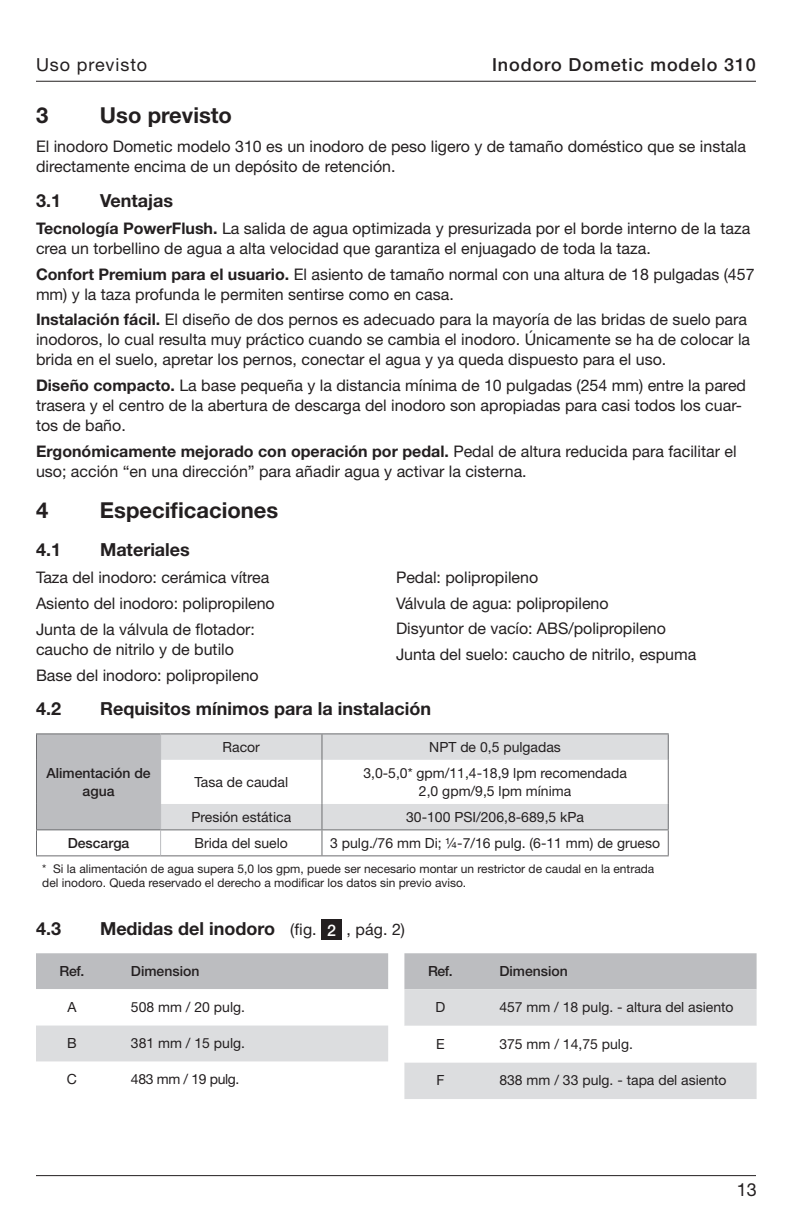
<style>
.page{position:relative;width:792px;height:1224px;background:#fff}
.page>*{position:absolute;margin:0;border:0;box-sizing:border-box;transform-origin:0 0}
.chapterhead{font:700 22px "Helvetica Neue LT Std";color:#231f20}
.section_subhead{font:700 18px "Helvetica Neue LT Std";color:#231f20}
.t1{font:500 18px "Helvetica Neue LT Std";letter-spacing:.05em;color:#231f20}
.t2{font:18px "Helvetica Neue LT Std";letter-spacing:.05em;color:#231f20}
.body{font:16px/20px "Helvetica Neue LT Std";color:#231f20}
.section_subhead-2{font:16px "Helvetica Neue LT Std";color:#231f20}
.t3{font:500 16px "Helvetica Neue LT Std";color:#fff}
.t4{font:14px/18px "Helvetica Neue LT Std";color:#231f20;text-align:center}
.t5{font:500 14px/18px "Helvetica Neue LT Std";color:#231f20;text-align:center}
.t6{font:14px "Helvetica Neue LT Std";letter-spacing:-.025em;color:#231f20}
.t7{font:12px/14.4px "Helvetica Neue LT Std";color:#231f20}
.s1{font-weight:700}
.s2{font-weight:400;font-size:16px}
</style>
<div class="page">
<hr style="left:36px;top:1175px;width:720px;height:1px;background:#231f20">
<div style="left:36px;top:734px;width:125px;height:96px;background:#bcbdc0"></div>
<div style="left:161px;top:734px;width:507px;height:26px;background:#dcdddf"></div>
<svg style="left:36px;top:760px;width:632px;height:97px"></svg>
<div style="left:36px;top:830px;width:125px;height:26px;background:#fff"></div>
<hr style="left:36px;top:733px;width:125px;height:1px;background:#6c6d70">
<svg style="left:36px;top:734px;width:1px;height:26px"></svg>
<hr style="left:36px;top:760px;width:1px;height:44px;background:#6c6d70">
<hr style="left:36px;top:829px;width:125px;height:1px;background:#6c6d70">
<svg style="left:36px;top:804px;width:1px;height:51px"></svg>
<hr style="left:36px;top:855px;width:125px;height:1px;background:#6c6d70">
<hr style="left:161px;top:733px;width:161px;height:1px;background:#6c6d70">
<hr style="left:322px;top:733px;width:347px;height:1px;background:#6c6d70">
<svg style="left:321px;top:734px;width:1px;height:26px"></svg>
<svg style="left:668px;top:734px;width:1px;height:26px"></svg>
<hr style="left:321px;top:760px;width:1px;height:44px;background:#6c6d70">
<hr style="left:668px;top:760px;width:1px;height:44px;background:#6c6d70">
<hr style="left:160px;top:760px;width:1px;height:44px;background:#bcbdc0">
<hr style="left:161px;top:855px;width:161px;height:1px;background:#6c6d70">
<hr style="left:322px;top:855px;width:347px;height:1px;background:#6c6d70">
<svg style="left:160px;top:804px;width:1px;height:51px"></svg>
<svg style="left:321px;top:804px;width:1px;height:51px"></svg>
<svg style="left:668px;top:804px;width:1px;height:51px"></svg>
<hr style="left:161px;top:829px;width:161px;height:1px;background:#6c6d70">
<hr style="left:322px;top:829px;width:347px;height:1px;background:#6c6d70">
<div style="left:321px;top:919px;width:21px;height:21px;background:#231f20"></div>
<svg style="left:36px;top:953px;width:352px;height:109px"></svg>
<div style="left:404px;top:953px;width:353px;height:36px;background:#bcbdc0"></div>
<div style="left:404px;top:989px;width:353px;height:110px;background:#dcdddf"></div>
<svg style="left:404px;top:1026px;width:353px;height:36px"></svg>
<hr style="left:36px;top:81px;width:720px;height:1px;background:#231f20">
<p class="t2" style="left:36px;top:53px;width:113px">Uso previsto</p>
<p class="t1" style="left:492px;top:53px;width:265px">Inodoro Dometic modelo 310</p>
<p class="chapterhead" style="left:36px;top:102px;width:14px">3</p>
<p class="chapterhead" style="left:100px;top:102px;width:134px">Uso previsto</p>
<p class="body" style="left:36px;top:136px;width:712px">El inodoro Dometic modelo 310 es un inodoro de peso ligero y de tamaño doméstico que se instala directamente encima de un depósito de retención.</p>
<p class="section_subhead" style="left:36px;top:189px;width:27px">3.1</p>
<p class="section_subhead" style="left:100px;top:189px;width:75px">Ventajas</p>
<p class="body" style="left:36px;top:218px;width:716px"><span class="s1">Tecnología PowerFlush.</span> La salida de agua optimizada y presurizada por el borde interno de la taza crea un torbellino de agua a alta velocidad que garantiza el enjuagado de toda la taza.</p>
<p class="body" style="left:36px;top:264px;width:720px"><span class="s1">Confort Premium para el usuario.</span> El asiento de tamaño normal con una altura de 18 pulgadas (457 mm) y la taza profunda le permiten sentirse como en casa.</p>
<p class="body" style="left:36px;top:310px;width:716px"><span class="s1">Instalación fácil.</span> El diseño de dos pernos es adecuado para la mayoría de las bridas de suelo para inodoros, lo cual resulta muy práctico cuando se cambia el inodoro. Únicamente se ha de colocar la brida en el suelo, apretar los pernos, conectar el agua y ya queda dispuesto para el uso.</p>
<p class="body" style="left:36px;top:375px;width:712px"><span class="s1">Diseño compacto.</span> La base pequeña y la distancia mínima de 10 pulgadas (254 mm) entre la pared trasera y el centro de la abertura de descarga del inodoro son apropiadas para casi todos los cuar&shy;tos de baño.</p>
<p class="body" style="left:36px;top:441px;width:702px"><span class="s1">Ergonómicamente mejorado con operación por pedal.</span> Pedal de altura reducida para facilitar el uso; acción “en una dirección” para añadir agua y activar la cisterna.</p>
<p class="chapterhead" style="left:36px;top:497px;width:14px">4</p>
<p class="chapterhead" style="left:100px;top:497px;width:180px">Especificaciones</p>
<p class="section_subhead" style="left:36px;top:539px;width:27px">4.1</p>
<p class="section_subhead" style="left:100px;top:539px;width:91px">Materiales</p>
<p class="body" style="left:36px;top:567px;width:235px">Taza del inodoro: cerámica vítrea</p>
<p class="body" style="left:396px;top:564px;width:302px;line-height:25.8px">Pedal: polipropileno<br>Válvula de agua: polipropileno<br>Disyuntor de vacío: ABS/polipropileno Junta del suelo: caucho de nitrilo, espuma</p>
<p class="body" style="left:36px;top:593px;width:240px">Asiento del inodoro: polipropileno</p>
<p class="body" style="left:36px;top:619px;width:221px">Junta de la válvula de flotador: caucho de nitrilo y de butilo</p>
<p class="body" style="left:36px;top:665px;width:224px">Base del inodoro: polipropileno</p>
<p class="section_subhead" style="left:36px;top:698px;width:27px">4.2</p>
<p class="section_subhead" style="left:100px;top:698px;width:333px">Requisitos mínimos para la instalación</p>
<p class="t5" style="left:46px;top:764px;width:106px">Alimentación de agua</p>
<p class="t4" style="left:223px;top:738px;width:39px">Racor</p>
<p class="t4" style="left:429px;top:738px;width:133px">NPT de 0,5 pulgadas</p>
<p class="t4" style="left:194px;top:773px;width:95px">Tasa de caudal</p>
<p class="t4" style="left:363px;top:764px;width:265px">3,0-5,0* gpm/11,4-18,9 lpm recomendada<br>2,0 gpm/9,5 lpm mínima</p>
<p class="t4" style="left:191px;top:808px;width:101px">Presión estática</p>
<p class="t4" style="left:406px;top:808px;width:179px">30-100 PSI/206,8-689,5 kPa</p>
<p class="t5" style="left:68px;top:834px;width:63px">Descarga</p>
<p class="t4" style="left:195px;top:834px;width:95px">Brida del suelo</p>
<p class="t4" style="left:330px;top:834px;width:331px">3 pulg./76 mm Di; ¼-7/16 pulg. (6-11 mm) de grueso</p>
<p class="t7" style="left:42px;top:861px;width:614px">* Si la alimentación de agua supera 5,0 los gpm, puede ser necesario montar un restrictor de caudal en la entrada del inodoro. Queda reservado el derecho a modificar los datos sin previo aviso.</p>
<p class="section_subhead" style="left:36px;top:918px;width:27px">4.3</p>
<p class="section_subhead" style="left:100px;top:918px;width:216px">Medidas del inodoro <span class="s2">(fig.</span></p>
<p class="t3" style="left:327px;top:920px;width:10px">2</p>
<p class="section_subhead-2" style="left:347px;top:920px;width:60px">, pág. 2)</p>
<p class="t5" style="left:60px;top:962px;width:26px">Ref.</p>
<p class="t5" style="left:131px;top:962px;width:70px">Dimension</p>
<p class="t4" style="left:67px;top:998px;width:11px">A</p>
<p class="t4" style="left:131px;top:998px;width:113px">508 mm / 20 pulg.</p>
<p class="t4" style="left:67px;top:1034px;width:11px">B</p>
<p class="t4" style="left:131px;top:1034px;width:113px">381 mm / 15 pulg.</p>
<p class="t4" style="left:67px;top:1070px;width:12px">C</p>
<p class="t6" style="left:131px;top:1071px;width:108px">483 mm / 19 pulg.</p>
<p class="t5" style="left:428px;top:962px;width:26px">Ref.</p>
<p class="t5" style="left:499px;top:962px;width:70px">Dimension</p>
<p class="t4" style="left:435px;top:998px;width:11px">D</p>
<p class="t4" style="left:499px;top:998px;width:236px">457 mm / 18 pulg. - altura del asiento</p>
<p class="t4" style="left:436px;top:1035px;width:10px">E</p>
<p class="t4" style="left:499px;top:1035px;width:133px">375 mm / 14,75 pulg.</p>
<p class="t4" style="left:436px;top:1071px;width:10px">F</p>
<p class="t4" style="left:499px;top:1071px;width:229px">838 mm / 33 pulg. - tapa del asiento</p>
<p class="t2" style="left:737px;top:1179px;width:22px">13</p>
</div>
